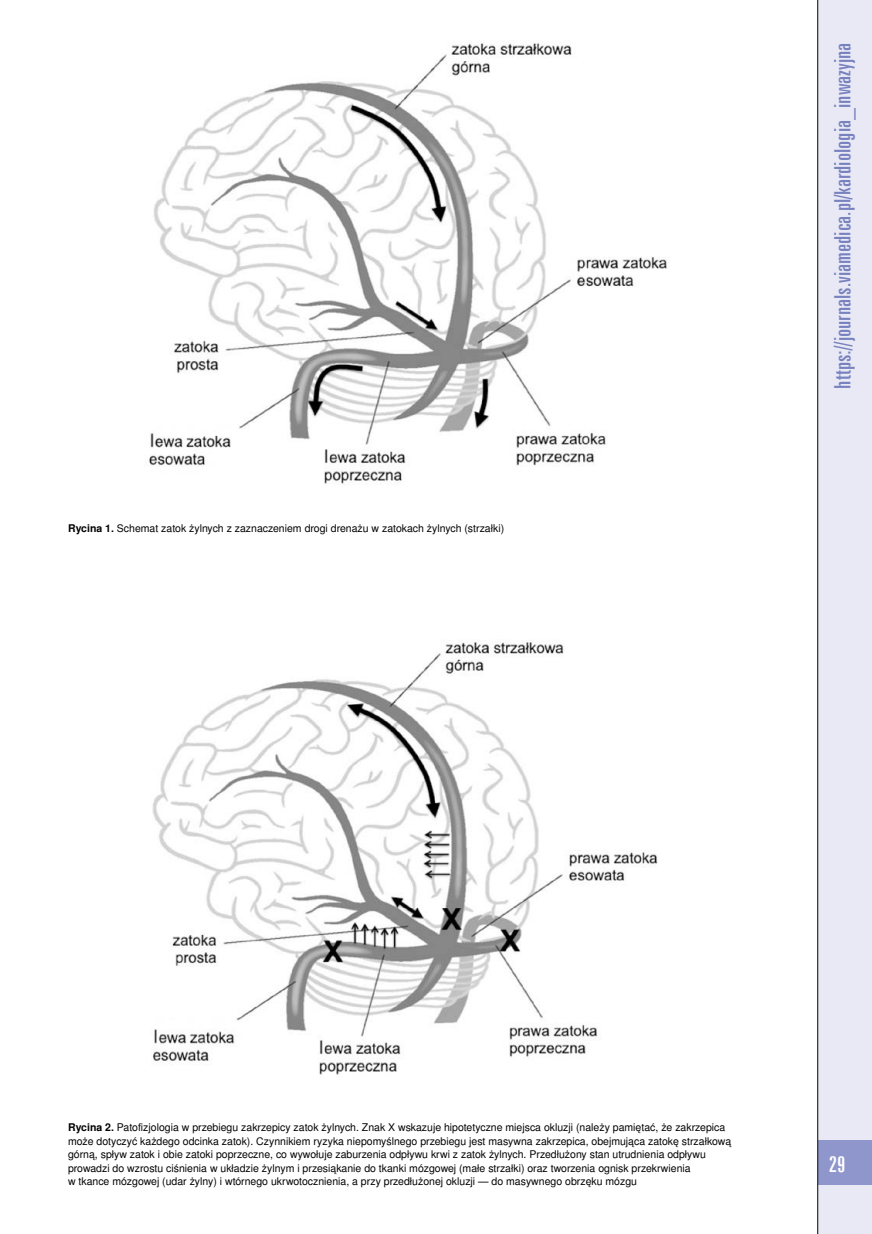
<style>
.page{position:relative;width:872px;height:1234px;background:#fff}
.page>*{position:absolute;margin:0;border:0;box-sizing:border-box;transform-origin:0 0}
.t1{font:22.5px "Zurich X Cn EU";color:#7882bf;scale:1.07 1}
.t2{font:22.5px "Zurich X Cn EU";color:#fff;scale:1.07 1}
.t3{font:10.5px/13.5px "Nimbus San LCE";color:#000}
.s1{font-weight:700}
</style>
<div class="page">
<div style="left:817px;top:0;width:55px;height:1233px;background:#e9e9f6"></div>
<div style="left:817px;top:1140px;width:55px;height:44px;background:#8f96cb"></div>
<img style="left:149px;top:43px;width:518px;height:441px">
<img style="left:152px;top:641px;width:506px;height:434px">
<hr style="left:817px;top:0;width:1px;height:1233px;background:#000">
<p class="t3" style="left:68px;top:522px;width:437px"><span class="s1">Rycina 1.</span> Schemat zatok żylnych z zaznaczeniem drogi drenażu w zatokach żylnych (strzałki)</p>
<h1 class="t1" style="left:829px;top:388px;width:325px;rotate:-90deg">https://journals.viamedica.pl/kardiologia_inwazyjna</h1>
<p class="t3" style="left:68px;top:1120px;width:664px"><span class="s1">Rycina 2.</span> Patofizjologia w przebiegu zakrzepicy zatok żylnych. Znak X wskazuje hipotetyczne miejsca okluzji (należy pamiętać, że zakrzepica może dotyczyć każdego odcinka zatok). Czynnikiem ryzyka niepomyślnego przebiegu jest masywna zakrzepica, obejmująca zatokę strzałkową górną, spływ zatok i obie zatoki poprzeczne, co wywołuje zaburzenia odpływu krwi z zatok żylnych. Przedłużony stan utrudnienia odpływu prowadzi do wzrostu ciśnienia w układzie żylnym i przesiąkanie do tkanki mózgowej (małe strzałki) oraz tworzenia ognisk przekrwienia<br>w tkance mózgowej (udar żylny) i wtórnego ukrwotocznienia, a przy przedłużonej okluzji — do masywnego obrzęku mózgu</p>
<h1 class="t2" style="left:828px;top:1150px;width:17px">29</h1>
</div>
